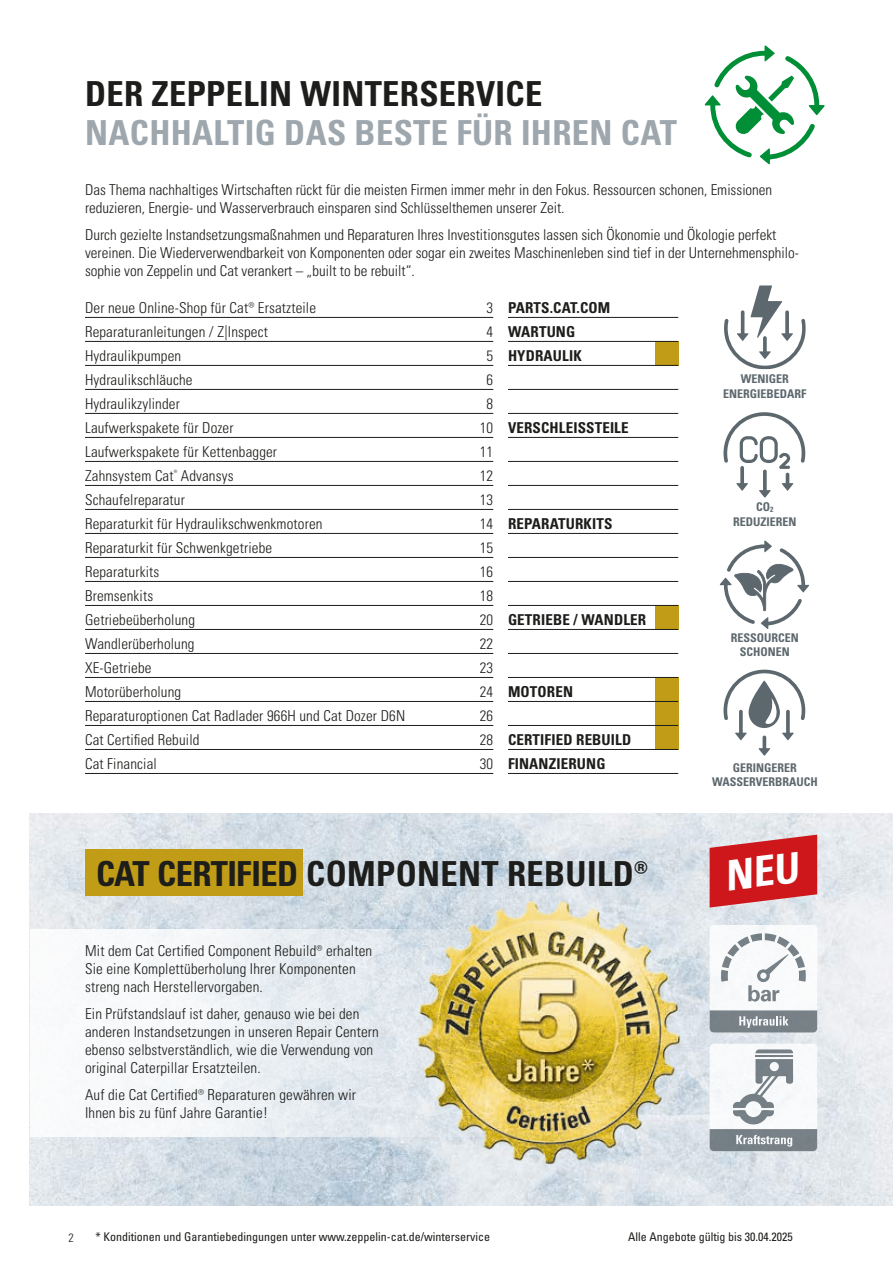
<style>
.page{position:relative;width:893px;height:1263px;background:#fff}
.page>*{position:absolute;margin:0;border:0;box-sizing:border-box;transform-origin:0 0}
.t1{font:700 condensed 34.5px "Univers LT Pro";letter-spacing:.01em;color:#1d1d1b}
.t2{font:700 condensed 34.5px "Univers LT Pro";letter-spacing:.01em;color:#9ea7ad}
.t3{font:300 condensed 15px/18px "Univers LT Pro";letter-spacing:.01em;color:#1d1d1b}
.t4{font:700 condensed 15px/24px "Univers LT Pro";letter-spacing:.01em;color:#1d1d1b}
.t5{font:condensed 12px "Univers LT Pro";color:#1d1d1b}
.t6{font:700 condensed 12px/14.4px "Univers LT Pro";color:#5d686e;text-align:center}
.t7{font:300 condensed 12px "Univers LT Pro";color:#1d1d1b}
</style>
<div class="page">
<div style="left:655px;top:341px;width:23px;height:24px;background:#c19c16"></div>
<div style="left:655px;top:605px;width:23px;height:24px;background:#c19c16"></div>
<div style="left:655px;top:677px;width:23px;height:72px;background:#c19c16"></div>
<img style="left:30px;top:813px;width:857px;height:392px">
<hr style="left:85px;top:317px;width:408px;height:1px;background:#1d1d1b">
<hr style="left:85px;top:341px;width:408px;height:1px;background:#1d1d1b">
<hr style="left:85px;top:365px;width:408px;height:1px;background:#1d1d1b">
<hr style="left:85px;top:389px;width:408px;height:1px;background:#1d1d1b">
<hr style="left:85px;top:413px;width:408px;height:1px;background:#1d1d1b">
<hr style="left:85px;top:437px;width:408px;height:1px;background:#1d1d1b">
<hr style="left:85px;top:461px;width:408px;height:1px;background:#1d1d1b">
<hr style="left:85px;top:485px;width:408px;height:1px;background:#1d1d1b">
<hr style="left:85px;top:509px;width:408px;height:1px;background:#1d1d1b">
<hr style="left:85px;top:533px;width:408px;height:1px;background:#1d1d1b">
<hr style="left:85px;top:557px;width:408px;height:1px;background:#1d1d1b">
<hr style="left:85px;top:581px;width:408px;height:1px;background:#1d1d1b">
<hr style="left:85px;top:605px;width:408px;height:1px;background:#1d1d1b">
<hr style="left:85px;top:629px;width:408px;height:1px;background:#1d1d1b">
<hr style="left:85px;top:653px;width:408px;height:1px;background:#1d1d1b">
<hr style="left:85px;top:677px;width:408px;height:1px;background:#1d1d1b">
<hr style="left:85px;top:701px;width:408px;height:1px;background:#1d1d1b">
<hr style="left:85px;top:725px;width:408px;height:1px;background:#1d1d1b">
<hr style="left:85px;top:749px;width:408px;height:1px;background:#1d1d1b">
<hr style="left:85px;top:773px;width:408px;height:1px;background:#1d1d1b">
<hr style="left:508px;top:317px;width:170px;height:1px;background:#1d1d1b">
<hr style="left:508px;top:341px;width:170px;height:1px;background:#1d1d1b">
<hr style="left:508px;top:365px;width:170px;height:1px;background:#1d1d1b">
<hr style="left:508px;top:389px;width:170px;height:1px;background:#1d1d1b">
<hr style="left:508px;top:413px;width:170px;height:1px;background:#1d1d1b">
<hr style="left:508px;top:437px;width:170px;height:1px;background:#1d1d1b">
<hr style="left:508px;top:461px;width:170px;height:1px;background:#1d1d1b">
<hr style="left:508px;top:485px;width:170px;height:1px;background:#1d1d1b">
<hr style="left:508px;top:509px;width:170px;height:1px;background:#1d1d1b">
<hr style="left:508px;top:533px;width:170px;height:1px;background:#1d1d1b">
<hr style="left:508px;top:557px;width:170px;height:1px;background:#1d1d1b">
<hr style="left:508px;top:581px;width:170px;height:1px;background:#1d1d1b">
<hr style="left:508px;top:605px;width:170px;height:1px;background:#1d1d1b">
<hr style="left:508px;top:629px;width:170px;height:1px;background:#1d1d1b">
<hr style="left:508px;top:653px;width:170px;height:1px;background:#1d1d1b">
<hr style="left:508px;top:677px;width:170px;height:1px;background:#1d1d1b">
<hr style="left:508px;top:701px;width:170px;height:1px;background:#1d1d1b">
<hr style="left:508px;top:725px;width:170px;height:1px;background:#1d1d1b">
<hr style="left:508px;top:749px;width:170px;height:1px;background:#1d1d1b">
<hr style="left:508px;top:773px;width:170px;height:1px;background:#1d1d1b">
<svg style="left:704px;top:45px;width:121px;height:119px"></svg>
<hr style="left:763px;top:735px;width:3px;height:15px;background:#5d686e;border-radius:2px">
<svg style="left:758px;top:748px;width:12px;height:8px"></svg>
<svg style="left:723px;top:670px;width:82px;height:70px"></svg>
<svg style="left:720px;top:540px;width:89px;height:89px"></svg>
<svg style="left:723px;top:412px;width:82px;height:86px"></svg>
<svg style="left:724px;top:285px;width:82px;height:84px"></svg>
<svg style="left:30px;top:929px;width:385px;height:207px;fill:#f1f4f7"></svg>
<img style="left:415px;top:887px;width:273px;height:291px">
<div style="left:710px;top:925px;width:107px;height:107px;background:#fff;border-radius:4px"></div>
<svg style="left:721px;top:933px;width:85px;height:68px"></svg>
<svg style="left:710px;top:1010px;width:107px;height:22px;background:#858e93"></svg>
<div style="left:710px;top:1043px;width:107px;height:108px;background:#f8f9fa;border-radius:4px"></div>
<svg style="left:755px;top:1049px;width:38px;height:4px"></svg>
<hr style="left:755px;top:1055px;width:38px;height:2px;background:#5d686e">
<svg style="left:710px;top:1059px;width:107px;height:92px"></svg>
<div style="left:85px;top:849px;width:218px;height:47px;background:#c19c16"></div>
<svg style="left:710px;top:835px;width:107px;height:72px;background:#d03a3d"></svg>
<h1 class="t1" style="left:85px;top:72px;width:459px">DER ZEPPELIN WINTERSERVICE</h1>
<h1 class="t2" style="left:85px;top:111px;width:593px">NACHHALTIG DAS BESTE FÜR IHREN CAT</h1>
<p class="t3" style="left:85px;top:180px;width:689px">Das Thema nachhaltiges Wirtschaften rückt für die meisten Firmen immer mehr in den Fokus. Ressourcen schonen, Emissionen reduzieren, Energie- und Wasserverbrauch einsparen sind Schlüsselthemen unserer Zeit.</p>
<p class="t3" style="left:85px;top:225px;width:714px">Durch gezielte Instandsetzungsmaßnahmen und Reparaturen Ihres Investitionsgutes lassen sich Ökonomie und Ökologie perfekt vereinen. Die Wiederverwendbarkeit von Komponenten oder sogar ein zweites Maschinenleben sind tief in der Unternehmensphilo&shy;sophie von Zeppelin und Cat verankert – „built to be rebuilt“.</p>
<p class="t3" style="left:85px;top:298px;width:233px">Der neue Online-Shop für Cat® Ersatzteile</p>
<p class="t3" style="left:487px;top:298px;width:8px">3</p>
<p class="t3" style="left:85px;top:322px;width:184px">Reparaturanleitungen / Z|Inspect</p>
<p class="t3" style="left:487px;top:322px;width:8px">4</p>
<p class="t3" style="left:85px;top:346px;width:98px">Hydraulikpumpen</p>
<p class="t3" style="left:487px;top:346px;width:8px">5</p>
<p class="t3" style="left:85px;top:370px;width:109px">Hydraulikschläuche</p>
<p class="t3" style="left:487px;top:370px;width:8px">6</p>
<p class="t3" style="left:85px;top:394px;width:96px">Hydraulikzylinder</p>
<p class="t3" style="left:487px;top:394px;width:8px">8</p>
<p class="t3" style="left:85px;top:418px;width:150px">Laufwerkspakete für Dozer</p>
<p class="t3" style="left:480px;top:418px;width:15px">10</p>
<p class="t3" style="left:85px;top:442px;width:194px">Laufwerkspakete für Kettenbagger</p>
<p class="t3" style="left:480px;top:442px;width:15px">11</p>
<p class="t3" style="left:85px;top:466px;width:150px">Zahnsystem Cat<sup>®</sup> Advansys</p>
<p class="t3" style="left:480px;top:466px;width:15px">12</p>
<p class="t3" style="left:85px;top:490px;width:101px">Schaufelreparatur</p>
<p class="t3" style="left:480px;top:490px;width:15px">13</p>
<p class="t3" style="left:85px;top:514px;width:239px">Reparaturkit für Hydraulikschwenkmotoren</p>
<p class="t3" style="left:480px;top:514px;width:15px">14</p>
<p class="t3" style="left:85px;top:538px;width:189px">Reparaturkit für Schwenkgetriebe</p>
<p class="t3" style="left:480px;top:538px;width:15px">15</p>
<p class="t3" style="left:85px;top:562px;width:76px">Reparaturkits</p>
<p class="t3" style="left:480px;top:562px;width:15px">16</p>
<p class="t3" style="left:85px;top:586px;width:70px">Bremsenkits</p>
<p class="t3" style="left:480px;top:586px;width:15px">18</p>
<p class="t3" style="left:85px;top:610px;width:111px">Getriebeüberholung</p>
<p class="t3" style="left:480px;top:610px;width:15px">20</p>
<p class="t3" style="left:85px;top:634px;width:111px">Wandlerüberholung</p>
<p class="t3" style="left:480px;top:634px;width:15px">22</p>
<p class="t3" style="left:85px;top:658px;width:68px">XE-Getriebe</p>
<p class="t3" style="left:480px;top:658px;width:15px">23</p>
<p class="t3" style="left:85px;top:682px;width:98px">Motorüberholung</p>
<p class="t3" style="left:480px;top:682px;width:15px">24</p>
<p class="t3" style="left:85px;top:706px;width:322px">Reparaturoptionen Cat Radlader 966H und Cat Dozer D6N</p>
<p class="t3" style="left:480px;top:706px;width:15px">26</p>
<p class="t3" style="left:85px;top:730px;width:116px">Cat Certified Rebuild</p>
<p class="t3" style="left:480px;top:730px;width:15px">28</p>
<p class="t3" style="left:85px;top:754px;width:73px">Cat Financial</p>
<p class="t3" style="left:480px;top:754px;width:15px">30</p>
<p class="t4" style="left:508px;top:295px;width:104px">PARTS.CAT.COM<br>WARTUNG<br>HYDRAULIK</p>
<p class="t4" style="left:508px;top:415px;width:122px">VERSCHLEISSTEILE</p>
<p class="t4" style="left:508px;top:511px;width:106px">REPARATURKITS</p>
<p class="t4" style="left:508px;top:607px;width:140px">GETRIEBE / WANDLER</p>
<p class="t4" style="left:508px;top:679px;width:67px">MOTOREN</p>
<p class="t4" style="left:508px;top:727px;width:125px">CERTIFIED REBUILD<br>FINANZIERUNG</p>
<h1 class="t1" style="left:96px;top:852px;width:553px">CAT CERTIFIED COMPONENT REBUILD®</h1>
<p class="t3" style="left:85px;top:941px;width:289px">Mit dem Cat Certified Component Rebuild® erhalten<br>Sie eine Komplettüberholung Ihrer Komponenten streng nach Herstellervorgaben.</p>
<p class="t3" style="left:85px;top:1004px;width:295px">Ein Prüfstandslauf ist daher, genauso wie bei den anderen Instandsetzungen in unseren Repair Centern ebenso selbstverständlich, wie die Verwendung von original Caterpillar Ersatzteilen.</p>
<p class="t3" style="left:85px;top:1085px;width:272px">Auf die Cat Certified® Reparaturen gewähren wir<br>Ihnen bis zu fünf Jahre Garantie!</p>
<p class="t6" style="left:723px;top:371px;width:85px">WENIGER<br>ENERGIEBEDARF</p>
<p class="t6" style="left:733px;top:500px;width:65px">CO<sub>2<br></sub>REDUZIEREN</p>
<p class="t6" style="left:731px;top:630px;width:70px">RESSOURCEN<br>SCHONEN</p>
<p class="t6" style="left:712px;top:760px;width:107px">GERINGERER<br>WASSERVERBRAUCH</p>
<p class="t7" style="left:68px;top:1229px;width:7px">2</p>
<p class="t5" style="left:95px;top:1229px;width:396px">* Konditionen und Garantiebedingungen unter www.zeppelin-cat.de/winterservice</p>
<p class="t5" style="left:628px;top:1229px;width:166px">Alle Angebote gültig bis 30.04.2025</p>
</div>
